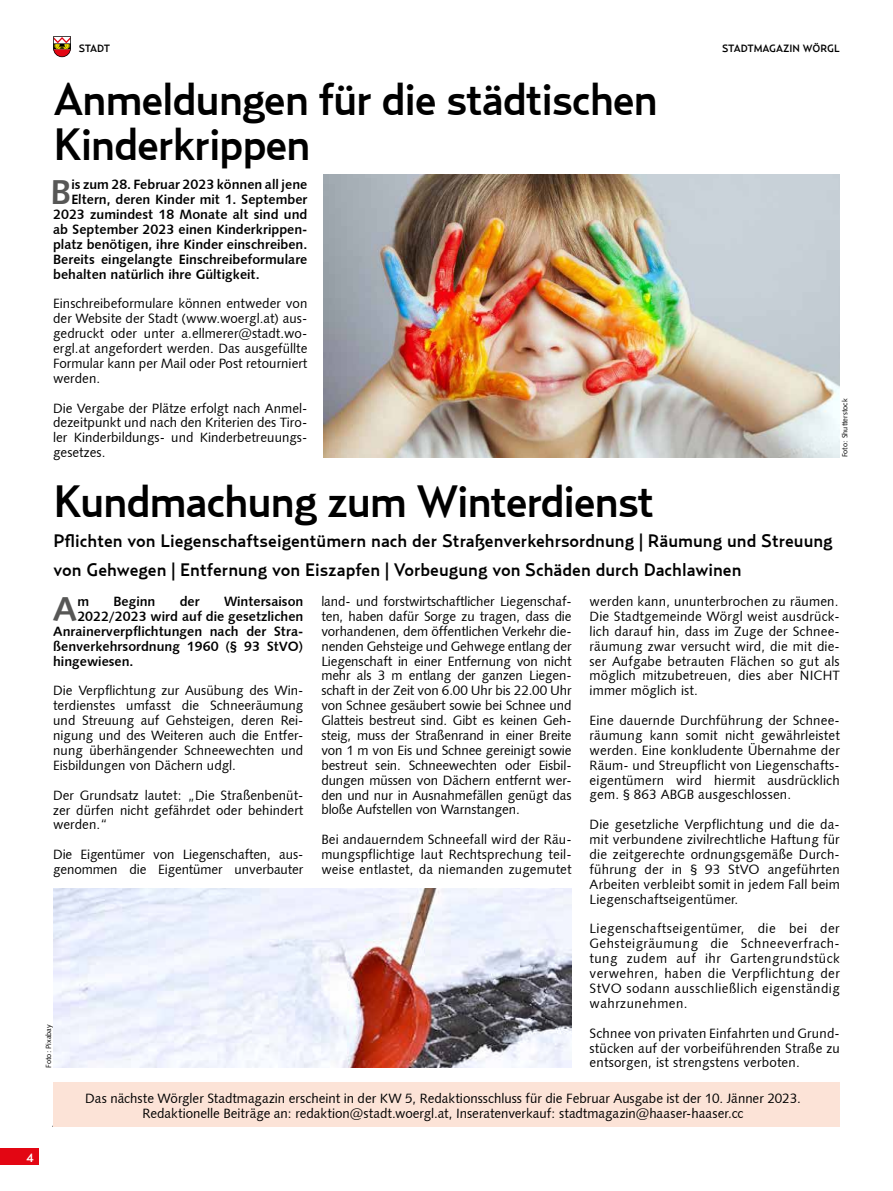
<style>
.page{position:relative;width:893px;height:1191px;background:#fff}
.page>*{position:absolute;margin:0;border:0;box-sizing:border-box;transform-origin:0 0}
.t1{font:500 45px/44.7px "Relay";letter-spacing:-.03em;color:#000}
.t2{font:34.65px "Humanist 531 BT Bold A";color:#575756}
.t3{font:500 18px/29.7px "Relay";color:#000}
.t4{font:13.5px/14.9px "Humanist 531 BT Roman A";color:#000;text-align:justify}
.t5{font:13.5px "Humanist 531 BT Bold A";color:#000}
.t6{font:500 12px "Relay";color:#fff}
.t7{font:500 10.5px "Relay";letter-spacing:-.01em;color:#000}
.t8{font:7.5px "Humanist 531 BT Roman A";color:#000}
.s1{font-family:"Myriad Pro";font-weight:700;font-stretch:condensed}
</style>
<div class="page">
<div style="left:0;top:1148px;width:38px;height:17px;background:#e30613"></div>
<svg style="left:53px;top:36px;width:18px;height:21px"></svg>
<img style="left:323px;top:174px;width:517px;height:283px">
<img style="left:53px;top:889px;width:518px;height:178px">
<hr style="left:52px;top:1126px;width:787px;height:1px;background:#000">
<div style="left:53px;top:1081px;width:787px;height:45px;background:#fce3d7"></div>
<p class="t7" style="left:79px;top:42px;width:33px">STADT</p>
<p class="t7" style="left:722px;top:42px;width:119px">STADTMAGAZIN WÖRGL</p>
<h1 class="t1" style="left:54px;top:76px;width:606px">Anmeldungen für die städtischen<br>Kinderkrippen</h1>
<h2 class="t2" style="left:51px;top:171px;width:22px">B</h2>
<p class="t5" style="left:71px;top:176px;width:237px">is zum 28. Februar 2023 können all jene</p>
<p class="t5" style="left:71px;top:191px;width:238px">Eltern, deren Kinder mit 1. September</p>
<p class="t5" style="left:53px;top:206px;width:256px">2023 zumindest 18 Monate alt sind und</p>
<p class="t5" style="left:53px;top:221px;width:256px">ab September 2023 einen Kinderkrippen-</p>
<p class="t5" style="left:53px;top:236px;width:256px">platz benötigen, ihre Kinder einschreiben.</p>
<p class="t5" style="left:53px;top:251px;width:256px">Bereits eingelangte Einschreibeformulare</p>
<p class="t5" style="left:53px;top:265px;width:208px">behalten natürlich ihre Gültigkeit.</p>
<p class="t4" style="left:53px;top:296px;width:256px">Einschreibeformulare können entweder von der Website der Stadt (www.woergl.at) aus&shy;gedruckt oder unter a.ellmerer@stadt.wo&shy;ergl.at angefordert werden. Das ausgefüllte Formular kann per Mail oder Post retourniert werden.</p>
<p class="t4" style="left:53px;top:400px;width:256px">Die Vergabe der Plätze erfolgt nach Anmel&shy;dezeitpunkt und nach den Kriterien des Tiro&shy;ler Kinderbildungs- und Kinderbetreuungs&shy;gesetzes.</p>
<p class="t8" style="left:840px;top:457px;width:60px;rotate:-90deg">Foto: Shutterstock</p>
<h1 class="t1" style="left:54px;top:478px;width:603px">Kundmachung zum Winterdienst</h1>
<h3 class="t3" style="left:54px;top:525px;width:781px">Pflichten von Liegenschaftseigentümern nach der Straßenverkehrsordnung <span class="s1">|</span> Räumung und Streuung von Gehwegen <span class="s1">|</span> Entfernung von Eiszapfen <span class="s1">|</span> Vorbeugung von Schäden durch Dachlawinen</h3>
<h2 class="t2" style="left:53px;top:587px;width:26px">A</h2>
<p class="t5" style="left:77px;top:593px;width:13px">m</p>
<p class="t5" style="left:113px;top:593px;width:44px">Beginn</p>
<p class="t5" style="left:180px;top:593px;width:21px">der</p>
<p class="t5" style="left:224px;top:593px;width:81px">Wintersaison</p>
<p class="t5" style="left:77px;top:608px;width:227px">2022/2023 wird auf die gesetzlichen</p>
<p class="t5" style="left:53px;top:623px;width:252px">Anrainerverpflichtungen nach der Stra-</p>
<p class="t5" style="left:53px;top:638px;width:252px">ßenverkehrsordnung 1960 (§ 93 StVO)</p>
<p class="t5" style="left:53px;top:652px;width:82px">hingewiesen.</p>
<p class="t4" style="left:53px;top:683px;width:252px">Die Verpflichtung zur Ausübung des Win&shy;terdienstes umfasst die Schneeräumung und Streuung auf Gehsteigen, deren Rei&shy;nigung und des Weiteren auch die Entfer&shy;nung überhängender Schneewechten und Eisbildungen von Dächern udgl.</p>
<p class="t4" style="left:53px;top:787px;width:252px">Der Grundsatz lautet: „Die Straßenbenüt&shy;zer dürfen nicht gefährdet oder behindert werden.“</p>
<p class="t4" style="left:53px;top:846px;width:252px">Die Eigentümer von Liegenschaften, aus&shy;genommen die Eigentümer unverbauter</p>
<p class="t8" style="left:44px;top:1067px;width:45px;rotate:-90deg">Foto: Pixabay</p>
<p class="t4" style="left:321px;top:593px;width:252px">land- und forstwirtschaftlicher Liegenschaf&shy;ten, haben dafür Sorge zu tragen, dass die vorhandenen, dem öffentlichen Verkehr die&shy;nenden Gehsteige und Gehwege entlang der Liegenschaft in einer Entfernung von nicht mehr als 3 m entlang der ganzen Liegen&shy;schaft in der Zeit von 6.00 Uhr bis 22.00 Uhr von Schnee gesäubert sowie bei Schnee und Glatteis bestreut sind. Gibt es keinen Geh&shy;steig, muss der Straßenrand in einer Breite von 1 m von Eis und Schnee gereinigt sowie bestreut sein. Schneewechten oder Eisbil&shy;dungen müssen von Dächern entfernt wer&shy;den und nur in Ausnahmefällen genügt das bloße Aufstellen von Warnstangen.</p>
<p class="t4" style="left:321px;top:831px;width:252px">Bei andauerndem Schneefall wird der Räu&shy;mungspflichtige laut Rechtsprechung teil&shy;weise entlastet, da niemanden zugemutet</p>
<p class="t4" style="left:590px;top:593px;width:252px">werden kann, ununterbrochen zu räumen.<br>Die Stadtgemeinde Wörgl weist ausdrück&shy;lich darauf hin, dass im Zuge der Schnee&shy;räumung zwar versucht wird, die mit die&shy;ser Aufgabe betrauten Flächen so gut als möglich mitzubetreuen, dies aber NICHT immer möglich ist.</p>
<p class="t4" style="left:590px;top:712px;width:252px">Eine dauernde Durchführung der Schnee&shy;räumung kann somit nicht gewährleistet werden. Eine konkludente Übernahme der Räum- und Streupflicht von Liegenschafts&shy;eigentümern wird hiermit ausdrücklich gem. § 863 ABGB ausgeschlossen.</p>
<p class="t4" style="left:590px;top:817px;width:252px">Die gesetzliche Verpflichtung und die da&shy;mit verbundene zivilrechtliche Haftung für die zeitgerechte ordnungsgemäße Durch&shy;führung der in § 93 StVO angeführten Arbeiten verbleibt somit in jedem Fall beim Liegenschaftseigentümer.</p>
<p class="t4" style="left:590px;top:921px;width:252px">Liegenschaftseigentümer, die bei der Gehsteigräumung die Schneeverfrach&shy;tung zudem auf ihr Gartengrundstück verwehren, haben die Verpflichtung der StVO sodann ausschließlich eigenständig wahrzunehmen.</p>
<p class="t4" style="left:590px;top:1025px;width:252px">Schnee von privaten Einfahrten und Grund&shy;stücken auf der vorbeiführenden Straße zu</p>
<p class="t4" style="left:590px;top:1055px;width:212px">entsorgen, ist strengstens verboten.</p>
<p class="t4" style="left:85px;top:1090px;width:717px;text-align:center">Das nächste Wörgler Stadtmagazin erscheint in der KW 5, Redaktionsschluss für die Februar Ausgabe ist der 10. Jänner 2023.<br>Redaktionelle Beiträge an: redaktion@stadt.woergl.at, Inseratenverkauf: stadtmagazin@haaser-haaser.cc</p>
<p class="t6" style="left:27px;top:1150px;width:9px">4</p>
</div>
